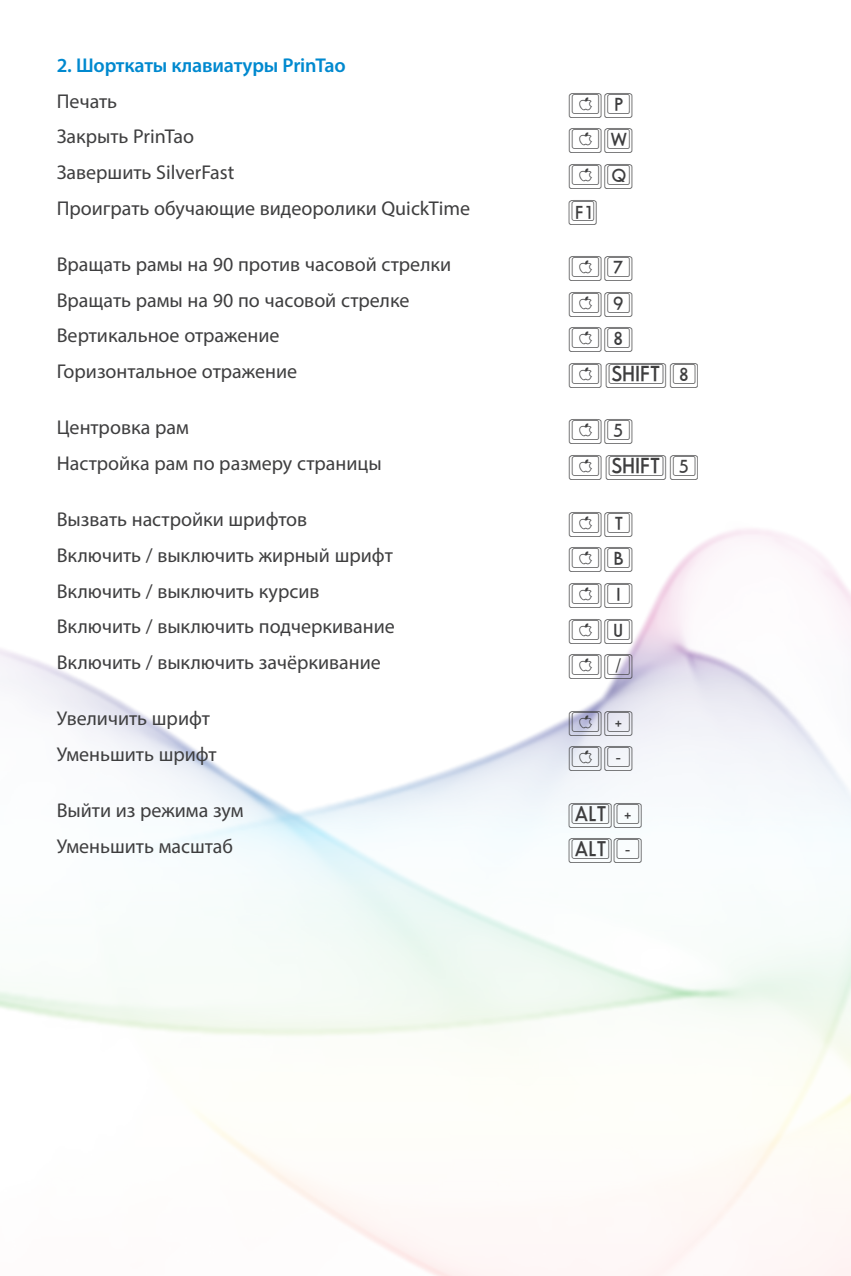
<style>
.page{position:relative;width:851px;height:1276px;background:#fff}
.page>*{position:absolute;margin:0;border:0;box-sizing:border-box;transform-origin:0 0}
.t1{font:25px/35.8px "Davys Big Key Caps";color:#3e3e3f}
.t2{font:20px/35.8px "Myriad Pro";color:#3e3e3f}
.t3{font:600 20px "Myriad Pro";letter-spacing:-.01em;color:#0089cf}
</style>
<div class="page">
<p class="t3" style="left:57px;top:52px;width:290px">2. Шорткаты клавиатуры PrinTao</p>
<p class="t2" style="left:57px;top:83px;width:415px">Печать<br>Закрыть PrinTao<br>Завершить SilverFast<br>Проиграть обучающие видеоролики QuickTime</p>
<p class="t2" style="left:57px;top:246px;width:396px">Вращать рамы на 90 против часовой стрелки<br>Вращать рамы на 90 по часовой стрелке<br>Вертикальное отражение<br>Горизонтальное отражение</p>
<p class="t2" style="left:57px;top:409px;width:326px">Центровка рам<br>Настройка рам по размеру страницы</p>
<p class="t2" style="left:57px;top:501px;width:339px">Вызвать настройки шрифтов<br>Включить / выключить жирный шрифт<br>Включить / выключить курсив<br>Включить / выключить подчеркивание<br>Включить / выключить зачёркивание</p>
<p class="t2" style="left:57px;top:700px;width:162px">Увеличить шрифт<br>Уменьшить шрифт</p>
<p class="t2" style="left:57px;top:792px;width:188px">Выйти из режима зум<br>Уменьшить масштаб</p>
<p class="t1" style="left:567px;top:91px;width:68px;text-align:justify">ZP ZW ZQ ¡</p>
<p class="t1" style="left:567px;top:254px;width:133px">Z7<br>Z9<br>Z8<br>ZQ8</p>
<p class="t1" style="left:567px;top:418px;width:133px">Z5<br>ZQ5</p>
<p class="t1" style="left:567px;top:510px;width:68px;text-align:justify">ZT ZB ZI ZU Z/</p>
<p class="t1" style="left:567px;top:709px;width:68px">Z+<br>Z-</p>
<p class="t1" style="left:567px;top:801px;width:77px">A+<br>A-</p>
</div>
